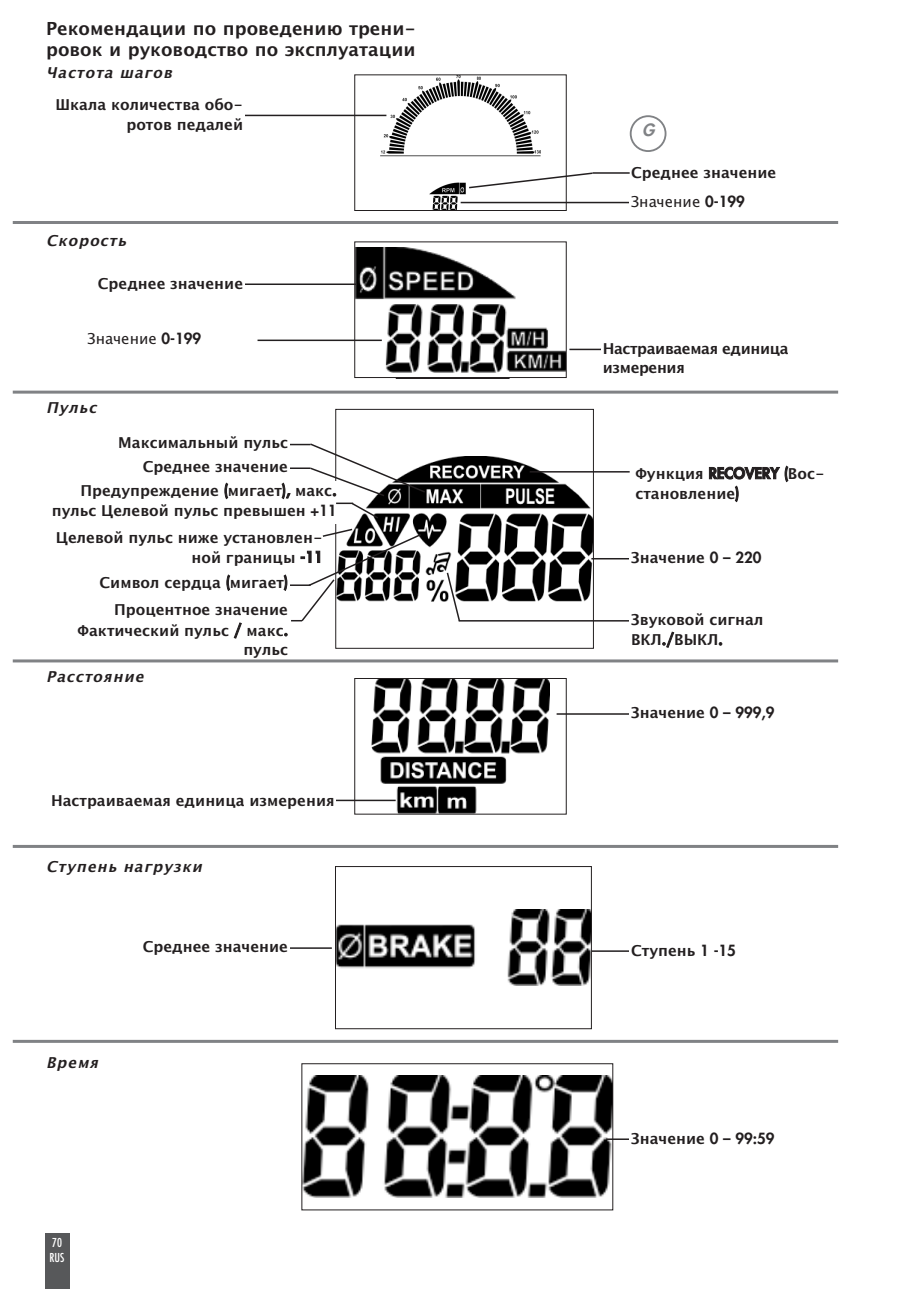
<style>
.page{position:relative;width:919px;height:1289px;background:#fff}
.page>*{position:absolute;margin:0;border:0;box-sizing:border-box;transform-origin:0 0}
.t1{font:700 18px/21.6px "Lucida Grande";color:#231f20}
.t2{font:italic 800 16.5px "Futura CE";color:#808285}
.t3{font:700 15px/20px "Lucida Grande";color:#231f20;text-align:right}
.t4{font:italic 700 15px "Lucida Grande";letter-spacing:.065em;color:#231f20}
.t5{font:700 15px/19px "Lucida Grande";letter-spacing:-.025em;color:#231f20}
.t6{font:15px "Lucida Grande";color:#231f20}
.t7{font:condensed 12px/15.6px "Futura";color:#fff}
.s1{font-family:"Futura CE";font-weight:800}
</style>
<div class="page">
<div style="left:45px;top:1233px;width:24px;height:55px;background:#57585a"></div>
<img style="left:356px;top:247px;width:208px;height:125px">
<div style="left:354px;top:241px;width:212px;height:137px;border:1px solid #231f20"></div>
<hr style="left:13px;top:659px;width:825px;height:3px;background:#808285">
<img style="left:380px;top:76px;width:160px;height:133px">
<div style="left:354px;top:74px;width:212px;height:137px;border:1px solid #231f20"></div>
<hr style="left:13px;top:221px;width:825px;height:3px;background:#808285">
<img style="left:371px;top:680px;width:178px;height:132px">
<div style="left:354px;top:678px;width:212px;height:136px;border:1px solid #231f20"></div>
<hr style="left:13px;top:390px;width:825px;height:3px;background:#808285">
<img style="left:337px;top:909px;width:252px;height:76px">
<div style="left:335px;top:866px;width:256px;height:163px;border:1px solid #231f20"></div>
<img style="left:355px;top:456px;width:236px;height:145px">
<div style="left:335px;top:409px;width:258px;height:239px;border:1px solid #231f20"></div>
<hr style="left:289px;top:584px;width:21px;height:2px;background:#231f20">
<hr style="left:13px;top:845px;width:825px;height:3px;background:#808285">
<hr style="left:242px;top:115px;width:144px;height:1px;background:#231f20">
<hr style="left:460px;top:202px;width:169px;height:1px;background:#231f20">
<hr style="left:569px;top:349px;width:60px;height:1px;background:#231f20">
<hr style="left:396px;top:377px;width:113px;height:2px;background:#231f20">
<hr style="left:257px;top:339px;width:125px;height:2px;background:#231f20">
<hr style="left:233px;top:283px;width:124px;height:2px;background:#231f20">
<hr style="left:458px;top:620px;width:171px;height:1px;background:#231f20">
<hr style="left:591px;top:558px;width:38px;height:1px;background:#231f20">
<hr style="left:289px;top:799px;width:106px;height:2px;background:#231f20">
<hr style="left:556px;top:713px;width:73px;height:1px;background:#231f20">
<hr style="left:289px;top:947px;width:43px;height:1px;background:#231f20">
<hr style="left:591px;top:950px;width:38px;height:1px;background:#231f20">
<hr style="left:13px;top:1039px;width:825px;height:3px;background:#808285">
<img style="left:303px;top:1075px;width:308px;height:122px">
<div style="left:301px;top:1063px;width:312px;height:147px;border:1px solid #231f20"></div>
<svg style="left:606px;top:1138px;width:23px;height:1px"></svg>
<svg style="left:629px;top:115px;width:37px;height:37px"></svg>
<div style="left:45px;top:790px;width:291px;height:21px;background:#fff"></div>
<div style="left:601px;top:339px;width:237px;height:39px;background:#fff"></div>
<div style="left:45px;top:273px;width:199px;height:22px;background:#fff"></div>
<div style="left:45px;top:481px;width:293px;height:43px;background:#fff"></div>
<svg style="left:467px;top:171px;width:125px;height:18px"></svg>
<hr style="left:592px;top:172px;width:37px;height:2px;background:#231f20">
<svg style="left:290px;top:442px;width:136px;height:78px"></svg>
<hr style="left:529px;top:471px;width:100px;height:1px;background:#231f20">
<svg style="left:445px;top:571px;width:16px;height:51px"></svg>
<svg style="left:291px;top:527px;width:131px;height:96px"></svg>
<p class="t1" style="left:46px;top:18px;width:371px">Рекомендации по проведению трени&shy;ровок и руководство по эксплуатации</p>
<p class="t4" style="left:46px;top:64px;width:129px">Частота шагов</p>
<p class="t3" style="left:56px;top:95px;width:189px">Шкала количества обо&shy;ротов педалей</p>
<p class="t4" style="left:46px;top:232px;width:83px">Скорость</p>
<p class="t3" style="left:98px;top:273px;width:147px">Среднее значение</p>
<p class="t6" style="left:88px;top:330px;width:115px">Значение <span class="s1">0-199</span></p>
<p class="t4" style="left:46px;top:399px;width:54px">Пульс</p>
<p class="t3" style="left:118px;top:431px;width:171px;line-height:23.9px">Максимальный пульс<br>Среднее значение</p>
<p class="t3" style="left:52px;top:480px;width:286px">Предупреждение <span class="s1">(</span>мигает<span class="s1">),</span> макс<span class="s1">. </span>пульс Целевой пульс превышен <span class="s1">+11</span></p>
<p class="t3" style="left:56px;top:527px;width:268px">Целевой пульс ниже установлен&shy;ной границы <span class="s1">-11</span></p>
<p class="t3" style="left:100px;top:572px;width:190px">Символ сердца <span class="s1">(</span>мигает<span class="s1">)</span></p>
<p class="t3" style="left:78px;top:599px;width:212px;line-height:20.9px">Процентное значение<br>Фактический пульс <span class="s1">/</span> макс<span class="s1">.</span></p>
<p class="t3" style="left:243px;top:639px;width:46px">пульс</p>
<p class="t4" style="left:46px;top:668px;width:101px">Расстояние</p>
<p class="t3" style="left:51px;top:790px;width:285px">Настраиваемая единица измерения</p>
<p class="t4" style="left:46px;top:858px;width:159px">Ступень нагрузки</p>
<p class="t4" style="left:46px;top:1054px;width:55px">Время</p>
<p class="t3" style="left:143px;top:937px;width:147px">Среднее значение</p>
<p class="t7" style="left:50px;top:1235px;width:16px">70<br>RUS</p>
<p class="t2" style="left:642px;top:122px;width:17px">G</p>
<p class="t3" style="left:631px;top:162px;width:147px">Среднее значение</p>
<p class="t6" style="left:631px;top:192px;width:115px">Значение <span class="s1">0-199</span></p>
<p class="t5" style="left:603px;top:339px;width:187px">Настраиваемая единица измерения</p>
<p class="t3" style="left:635px;top:463px;width:191px;text-align:left">Функция <span class="s1">RECOVERY (</span>Вос&shy;становление<span class="s1">)</span></p>
<p class="t3" style="left:631px;top:547px;width:132px">Значение <span class="s1">0 – 220</span></p>
<p class="t3" style="left:631px;top:609px;width:134px;text-align:left">Звуковой сигнал<br>ВКЛ<span class="s1">./</span>ВЫКЛ<span class="s1">.</span></p>
<p class="t3" style="left:631px;top:703px;width:145px">Значение <span class="s1">0 – 999,9</span></p>
<p class="t3" style="left:631px;top:940px;width:106px">Ступень <span class="s1">1 -15</span></p>
<p class="t3" style="left:631px;top:1128px;width:145px">Значение <span class="s1">0 – 99:59</span></p>
</div>
